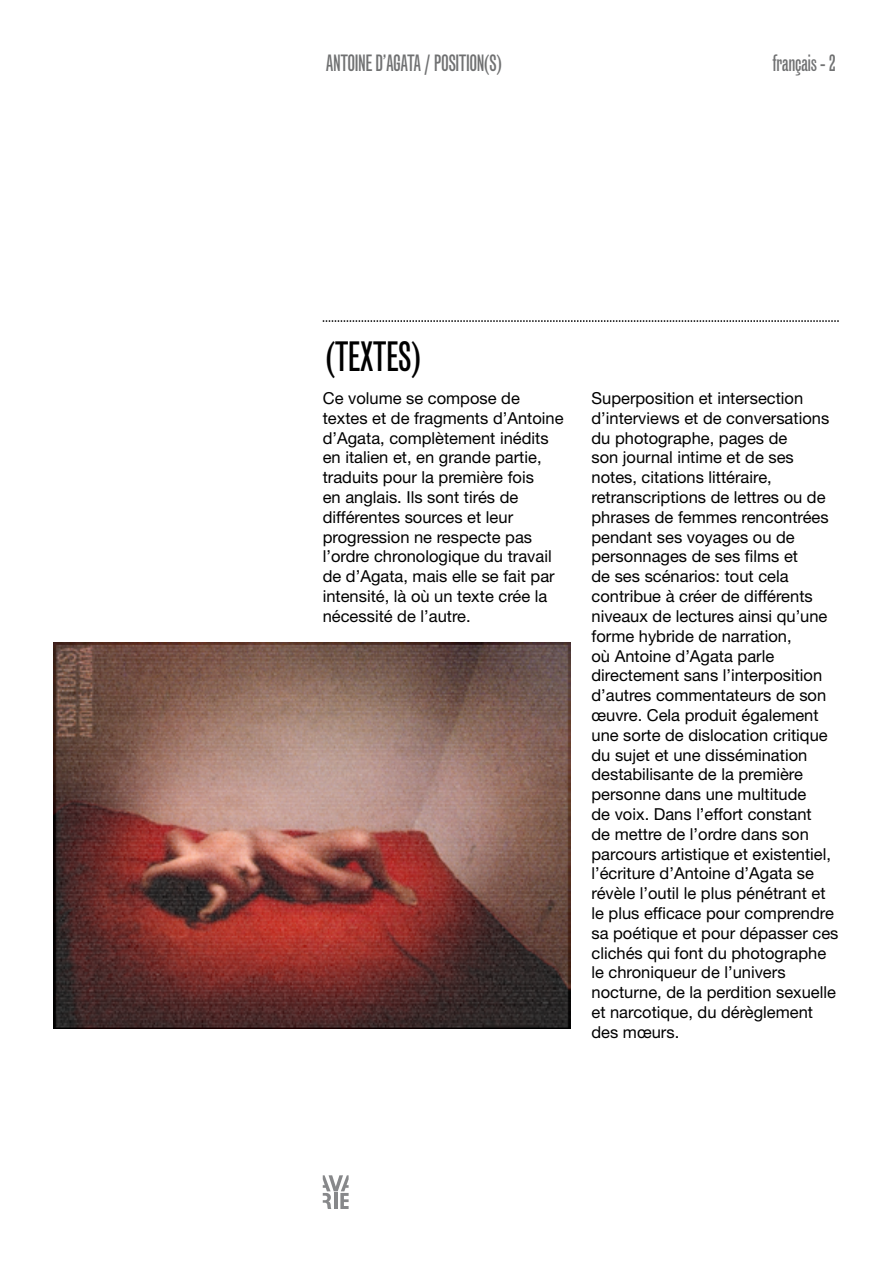
<style>
.page{position:relative;width:893px;height:1263px;background:#fff}
.page>*{position:absolute;margin:0;border:0;box-sizing:border-box;transform-origin:0 0}
.t1{font:40.5px "Grotesque MT Std Extra Cond";letter-spacing:-.02em;color:#000}
.t2{font:22.5px "Grotesque MT Std Extra Cond";letter-spacing:-.02em;color:#707172}
.t3{font:16.5px/19.8px "Helvetica Neue LT Std";color:#000}
</style>
<div class="page">
<svg style="left:323px;top:1175px;width:26px;height:34px"></svg>
<svg style="left:323px;top:320px;width:516px;height:2px"></svg>
<img style="left:54px;top:642px;width:516px;height:387px">
<h2 class="t2" style="left:326px;top:49px;width:177px">ANTOINE D’AGATA / POSITION(S)</h2>
<h2 class="t2" style="left:772px;top:49px;width:65px">français - 2</h2>
<h1 class="t1" style="left:326px;top:332px;width:96px">(TEXTES)</h1>
<p class="t3" style="left:323px;top:388px;width:242px">Ce volume se compose de textes et de fragments d’Antoine d’Agata, complètement inédits en italien et, en grande partie, traduits pour la première fois<br>en anglais. Ils sont tirés de différentes sources et leur progression ne respecte pas l’ordre chronologique du travail de d’Agata, mais elle se fait par intensité, là où un texte crée la nécessité de l’autre.</p>
<p class="t3" style="left:591px;top:388px;width:248px">Superposition et intersection d’interviews et de conversations du photographe, pages de<br>son journal intime et de ses notes, citations littéraire, retranscriptions de lettres ou de phrases de femmes rencontrées pendant ses voyages ou de personnages de ses films et<br>de ses scénarios: tout cela contribue à créer de différents niveaux de lectures ainsi qu’une forme hybride de narration,<br>où Antoine d’Agata parle directement sans l’interposition d’autres commentateurs de son œuvre. Cela produit également une sorte de dislocation critique du sujet et une dissémination destabilisante de la première personne dans une multitude<br>de voix. Dans l’effort constant<br>de mettre de l’ordre dans son parcours artistique et existentiel, l’écriture d’Antoine d’Agata se révèle l’outil le plus pénétrant et le plus efficace pour comprendre sa poétique et pour dépasser ces clichés qui font du photographe le chroniqueur de l’univers nocturne, de la perdition sexuelle et narcotique, du dérèglement des mœurs.</p>
</div>
